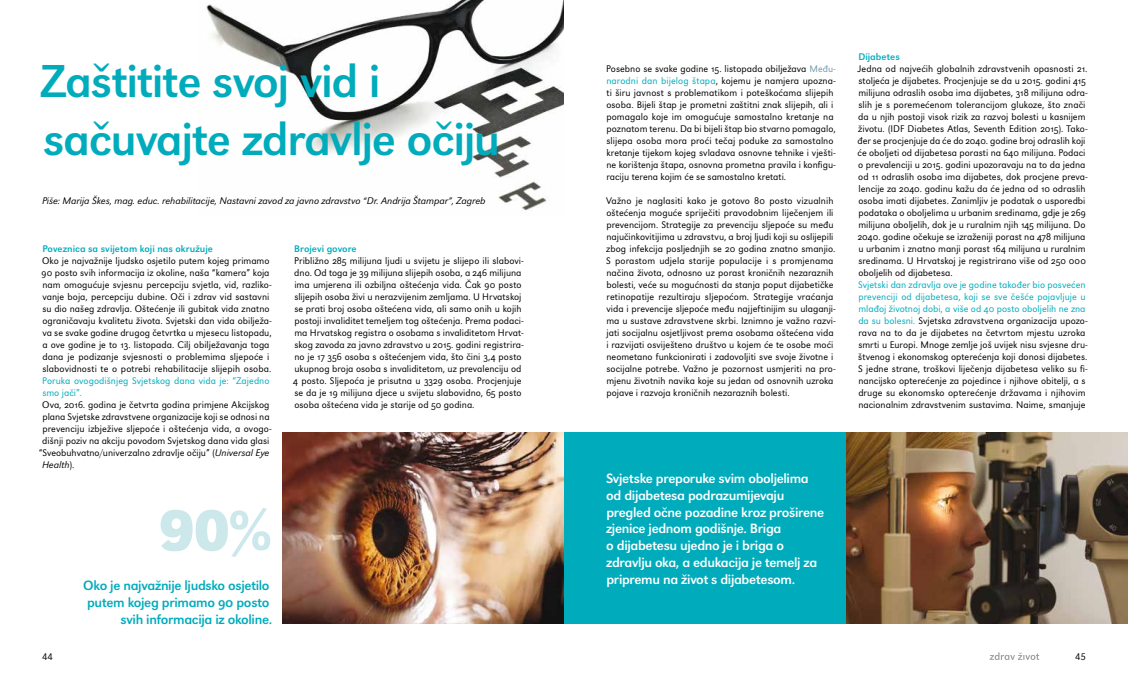
<style>
.page{position:relative;width:1128px;height:690px;background:#fff}
.page>*{position:absolute;margin:0;border:0;box-sizing:border-box;transform-origin:0 0}
.t1{font:700 60px "URW Grotesk TOT";color:#cce8eb}
.t2{font:48px/57.6px "URW Grotesk TOT";letter-spacing:-.025em;color:#00acbc}
.t3{font:14px/16.8px "URW Grotesk TOT";letter-spacing:-.025em;color:#fff}
.t4{font:14px/16.8px "URW Grotesk TOT";letter-spacing:-.025em;color:#00acbc;text-align:right}
.t5{font:300 10px/12px "URW Grotesk TOT";color:#000}
.t6{font:italic 300 10px "URW Grotesk TOT";color:#000}
.t7{font:300 10px "URW Grotesk TOT";letter-spacing:.005em;color:#00acbc}
.t8{font:10px "URW Grotesk TOT";letter-spacing:.005em;color:#00acbc}
.s1{font-family:"URW Grotesk SCTOT"}
.s2{font-style:italic}
.s3{font-style:normal}
.s4{font-weight:400;color:#00acbc}
.s5{color:#7199ac}
.s6{color:#00acbc}
.s7{font-family:"URW Grotesk SCTOT";color:#00acbc}
</style>
<div class="page">
<svg style="left:990px;top:652px;width:49px;height:8px"></svg>
<div style="left:564px;top:432px;width:282px;height:192px;background:#00acbc"></div>
<img style="left:846px;top:432px;width:282px;height:192px">
<img style="left:206px;top:0;width:358px;height:211px">
<img style="left:282px;top:433px;width:282px;height:191px">
<h2 class="t2" style="left:41px;top:53px;width:461px">Zaštitite svoj vid i sačuvajte zdravlje očiju</h2>
<p class="t6" style="left:42px;top:195px;width:445px">Piše: Marija Škes, mag. educ. rehabilitacije, Nastavni zavod za javno zdravstvo “Dr. Andrija Štampar”, Zagreb</p>
<p class="t8" style="left:42px;top:243px;width:172px">Poveznica sa svijetom koji nas okružuje</p>
<p class="t5" style="left:42px;top:255px;width:232px">Oko je najvažnije ljudsko osjetilo putem kojeg primamo <span class="s1">90</span> posto svih informacija iz okoline, naša “kamera” koja nam omogućuje svjesnu percepciju svjetla, vid, razliko&shy;vanje boja, percepciju dubine. Oči i zdrav vid sastavni su dio našeg zdravlja. Oštećenje ili gubitak vida znatno ograničavaju kvalitetu života. Svjetski dan vida obilježa&shy;va se svake godine drugog četvrtka u mjesecu listopadu, a ove godine je to <span class="s1">13</span>. listopada. Cilj obilježavanja toga dana je podizanje svjesnosti o problemima sljepoće i slabovidnosti te o potrebi rehabilitacije slijepih osoba.</p>
<p class="t7" style="left:42px;top:375px;width:229px">Poruka ovogodišnjeg Svjetskog dana vida je: “Zajedno</p>
<p class="t7" style="left:42px;top:387px;width:41px">smo jači”.</p>
<p class="t5" style="left:42px;top:399px;width:229px">Ova, <span class="s1">2016</span>. godina je četvrta godina primjene Akcijskog</p>
<p class="t5" style="left:42px;top:411px;width:229px">plana Svjetske zdravstvene organizacije koji se odnosi na</p>
<p class="t5" style="left:42px;top:423px;width:231px">prevenciju izbježive sljepoće i oštećenja vida, a ovogo-</p>
<p class="t5" style="left:42px;top:435px;width:229px">dišnji poziv na akciju povodom Svjetskog dana vida glasi</p>
<p class="t5" style="left:39px;top:447px;width:232px">“Sveobuhvatno/univerzalno zdravlje očiju” (<span class="s2">Universal Eye</span></p>
<p class="t6" style="left:42px;top:459px;width:34px">Health<span class="s3">).</span></p>
<h1 class="t1" style="left:159px;top:494px;width:116px">90%</h1>
<h3 class="t4" style="left:83px;top:577px;width:190px">Oko je najvažnije ljudsko osjetilo putem kojeg primamo <span class="s1">90</span> posto svih informacija iz okoline.</h3>
<p class="t5" style="left:293px;top:243px;width:232px"><span class="s4">Brojevi govore<br></span>Približno <span class="s1">285</span> milijuna ljudi u svijetu je slijepo ili slabovi&shy;dno. Od toga je <span class="s1">39</span> milijuna slijepih osoba, a <span class="s1">246</span> milijuna ima umjerena ili ozbiljna oštećenja vida. Čak <span class="s1">90</span> posto slijepih osoba živi u nerazvijenim zemljama. U Hrvatskoj se prati broj osoba oštećena vida, ali samo onih u kojih postoji invaliditet temeljem tog oštećenja. Prema podaci&shy;ma Hrvatskog registra o osobama s invaliditetom Hrvat&shy;skog zavoda za javno zdravstvo u <span class="s1">2015</span>. godini registrira&shy;no je <span class="s1">17 356</span> osoba s oštećenjem vida, što čini <span class="s1">3,4</span> posto ukupnog broja osoba s invaliditetom, uz prevalenciju od <span class="s1">4</span> posto. Sljepoća je prisutna u <span class="s1">3329</span> osoba. Procjenjuje se da je <span class="s1">19</span> milijuna djece u svijetu slabovidno, <span class="s1">65</span> posto osoba oštećena vida je starije od <span class="s1">50</span> godina.</p>
<p class="t5" style="left:606px;top:63px;width:231px">Posebno se svake godine <span class="s1">15.</span> listopada obilježava <span class="s5">Među&shy;</span><span class="s6">narodni dan bijelog štapa</span>, kojemu je namjera upozna&shy;ti širu javnost s problematikom i poteškoćama slijepih osoba. Bijeli štap je prometni zaštitni znak slijepih, ali i pomagalo koje im omogućuje samostalno kretanje na poznatom terenu. Da bi bijeli štap bio stvarno pomagalo, slijepa osoba mora proći tečaj poduke za samostalno kretanje tijekom kojeg svladava osnovne tehnike i vješti&shy;ne korištenja štapa, osnovna prometna pravila i konfigu&shy;raciju terena kojim će se samostalno kretati.</p>
<p class="t5" style="left:606px;top:195px;width:231px">Važno je naglasiti kako je gotovo <span class="s1">80</span> posto vizualnih oštećenja moguće spriječiti pravodobnim liječenjem ili prevencijom. Strategije za prevenciju sljepoće su među najučinkovitijima u zdravstvu, a broj ljudi koji su oslijepili zbog infekcija posljednjih se <span class="s1">20</span> godina znatno smanjio.<br>S porastom udjela starije populacije i s promjenama načina života, odnosno uz porast kroničnih nezaraznih bolesti, veće su mogućnosti da stanja poput dijabetičke retinopatije rezultiraju sljepoćom. Strategije vraćanja vida i prevencije sljepoće među najjeftinijim su ulaganji&shy;ma u sustave zdravstvene skrbi. Iznimno je važno razvi&shy;jati socijalnu osjetljivost prema osobama oštećena vida i razvijati osviješteno društvo u kojem će te osobe moći neometano funkcionirati i zadovoljiti sve svoje životne i socijalne potrebe. Važno je pozornost usmjeriti na pro&shy;mjenu životnih navika koje su jedan od osnovnih uzroka pojave i razvoja kroničnih nezaraznih bolesti.</p>
<p class="t5" style="left:858px;top:51px;width:231px"><span class="s4">Dijabetes<br></span>Jedna od najvećih globalnih zdravstvenih opasnosti <span class="s1">21</span>. stoljeća je dijabetes. Procjenjuje se da u <span class="s1">2015</span>. godini <span class="s1">415 </span>milijuna odraslih osoba ima dijabetes, <span class="s1">318</span> milijuna odra&shy;slih je s poremećenom tolerancijom glukoze, što znači da u njih postoji visok rizik za razvoj bolesti u kasnijem životu. (IDF Diabetes Atlas, Seventh Edition <span class="s1">2015</span>). Tako&shy;đer se procjenjuje da će do <span class="s1">2040</span>. godine broj odraslih koji će oboljeti od dijabetesa porasti na <span class="s1">640</span> milijuna. Podaci o prevalenciji u <span class="s1">2015</span>. godini upozoravaju na to da jedna od <span class="s1">11</span> odraslih osoba ima dijabetes, dok procjene preva&shy;lencije za <span class="s1">2040.</span> godinu kažu da će jedna od <span class="s1">10</span> odraslih osoba imati dijabetes. Zanimljiv je podatak o usporedbi podataka o oboljelima u urbanim sredinama, gdje je <span class="s1">269 </span>milijuna oboljelih, dok je u ruralnim njih <span class="s1">145</span> milijuna. Do <span class="s1">2040.</span> godine očekuje se izraženiji porast na <span class="s1">478</span> milijuna u urbanim i znatno manji porast <span class="s1">164</span> milijuna u ruralnim sredinama. U Hrvatskoj je registrirano više od <span class="s1">250 000 </span>oboljelih od dijabetesa.</p>
<p class="t5" style="left:858px;top:279px;width:231px"><span class="s6">Svjetski dan zdravlja ove je godine također bio posvećen prevenciji od dijabetesa, koji se sve češće pojavljuje u mlađoj životnoj dobi, a više od</span> <span class="s7">40</span> <span class="s6">posto oboljelih ne zna da su bolesni.</span> Svjetska zdravstvena organizacija upozo&shy;rava na to da je dijabetes na četvrtom mjestu uzroka smrti u Europi. Mnoge zemlje još uvijek nisu svjesne dru&shy;štvenog i ekonomskog opterećenja koji donosi dijabetes.<br>S jedne strane, troškovi liječenja dijabetesa veliko su fi&shy;nancijsko opterećenje za pojedince i njihove obitelji, a s druge su ekonomsko opterećenje državama i njihovim nacionalnim zdravstvenim sustavima. Naime, smanjuje</p>
<p class="t3" style="left:606px;top:470px;width:220px">Svjetske preporuke svim oboljelima od dijabetesa podrazumijevaju pregled očne pozadine kroz proširene zjenice jednom godišnje. Briga<br>o dijabetesu ujedno je i briga o zdravlju oka, a edukacija je temelj za pripremu na život s dijabetesom.</p>
<p class="t5" style="left:42px;top:651px;width:12px">44</p>
<p class="t5" style="left:1075px;top:651px;width:12px">45</p>
</div>
